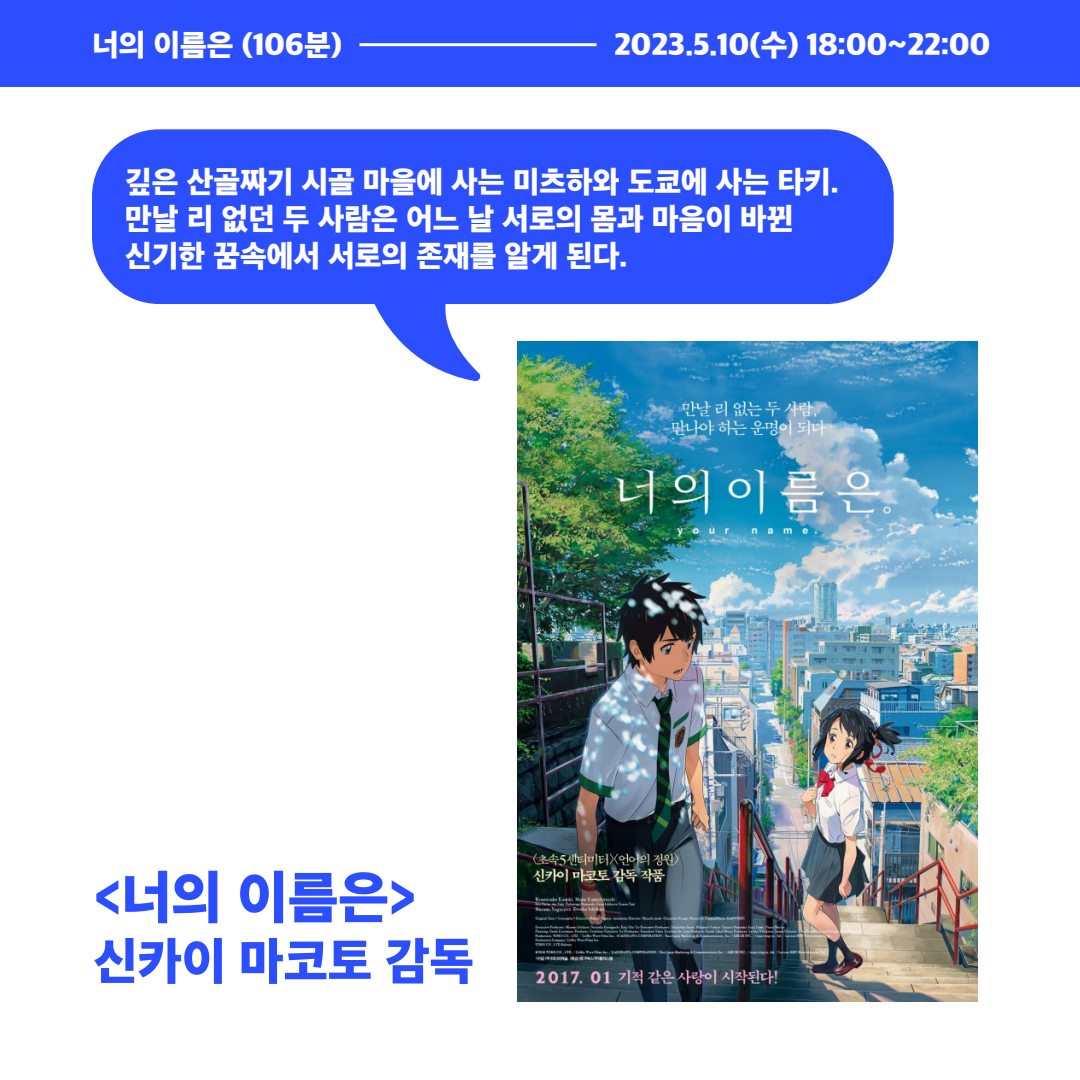
<style>
.page{position:relative;width:1080px;height:1080px;background:#fff}
.page>*{position:absolute;margin:0;border:0;box-sizing:border-box;transform-origin:0 0}
.t1{font:58.4px "Apple SD Gothic Neo H00";color:#2b4eff}
.t2{font:51.1px "Apple SD Gothic Neo H00";color:#2b4eff}
.t3{font:30.9px/37px "Apple SD Gothic Neo H00";color:#fff}
</style>
<div class="page">
<div style="left:92px;top:129px;width:802px;height:175px;background:#2b4eff;border-radius:67px"></div>
<svg style="left:374px;top:304px;width:107px;height:78px"></svg>
<div style="left:0;top:1px;width:1080px;height:86px;background:#2b4eff"></div>
<img style="left:517px;top:342px;width:461px;height:660px">
<hr style="left:359px;top:43px;width:238px;height:3px;background:#fff">
<p class="t3" style="left:92px;top:25px;width:252px">너의 이름은 (106분)</p>
<p class="t3" style="left:614px;top:25px;width:378px">2023.5.10(수) 18:00~22:00</p>
<p class="t3" style="left:125px;top:161px;width:715px">깊은 산골짜기 시골 마을에 사는 미츠하와 도쿄에 사는 타키. 만날 리 없던 두 사람은 어느 날 서로의 몸과 마음이 바뀐 신기한 꿈속에서 서로의 존재를 알게 된다.</p>
<h1 class="t1" style="left:94px;top:853px;width:324px">&lt;너의 이름은&gt;</h1>
<h2 class="t2" style="left:94px;top:923px;width:382px">신카이 마코토 감독</h2>
</div>
